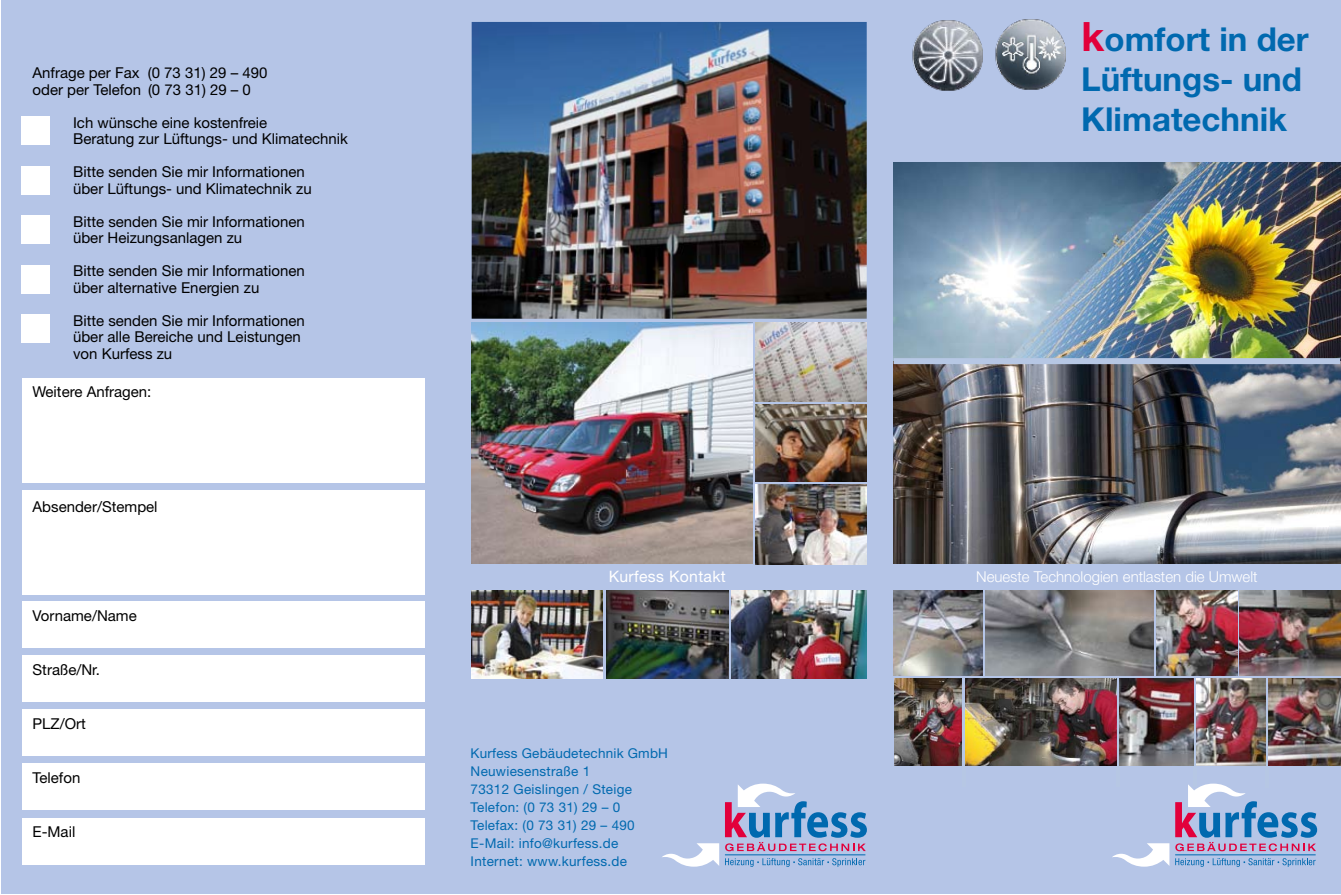
<style>
.page{position:relative;width:1341px;height:895px;background:#fff}
.page>*{position:absolute;margin:0;border:0;box-sizing:border-box;transform-origin:0 0}
.t1{font:700 33px/39.6px "Helvetica Neue";color:#0069af}
.t2{font:15.75px "Helvetica Neue";letter-spacing:.02em;color:#fff}
.t3{font:15px/16.5px "Helvetica Neue";color:#000}
.t4{font:300 15px "Helvetica Neue";color:#fff}
.t5{font:13.5px/18px "Helvetica Neue";letter-spacing:.02em;color:#0069af}
.s1{font-size:40.5px;color:#e2003b}
</style>
<div class="page">
<div style="left:1px;top:1px;width:1339px;height:893px;background:#b5c5e7"></div>
<svg style="left:1112px;top:843px;width:57px;height:23px"></svg>
<hr style="left:1175px;top:854px;width:140px;height:1px;background:#0069af">
<svg style="left:1175px;top:783px;width:142px;height:68px"></svg>
<svg style="left:1175px;top:858px;width:140px;height:8px"></svg>
<div style="left:894px;top:564px;width:447px;height:26px;background:#b5c5e7"></div>
<svg style="left:662px;top:843px;width:57px;height:23px"></svg>
<hr style="left:725px;top:854px;width:140px;height:1px;background:#0069af">
<svg style="left:725px;top:783px;width:142px;height:68px"></svg>
<svg style="left:725px;top:858px;width:140px;height:8px"></svg>
<img style="left:472px;top:322px;width:280px;height:241px">
<img style="left:755px;top:322px;width:111px;height:79px">
<img style="left:755px;top:484px;width:111px;height:80px">
<img style="left:755px;top:404px;width:111px;height:77px">
<img style="left:472px;top:22px;width:395px;height:297px">
<div style="left:22px;top:117px;width:28px;height:28px;background:#fff"></div>
<div style="left:22px;top:166px;width:28px;height:28px;background:#fff"></div>
<div style="left:22px;top:216px;width:28px;height:28px;background:#fff"></div>
<div style="left:22px;top:265px;width:28px;height:28px;background:#fff"></div>
<div style="left:22px;top:655px;width:403px;height:47px;background:#fff"></div>
<div style="left:22px;top:709px;width:403px;height:47px;background:#fff"></div>
<div style="left:22px;top:763px;width:403px;height:47px;background:#fff"></div>
<div style="left:22px;top:817px;width:403px;height:47px;background:#fff"></div>
<div style="left:22px;top:490px;width:403px;height:104px;background:#fff"></div>
<div style="left:22px;top:378px;width:403px;height:104px;background:#fff"></div>
<div style="left:22px;top:601px;width:403px;height:47px;background:#fff"></div>
<div style="left:22px;top:315px;width:28px;height:28px;background:#fff"></div>
<img style="left:893px;top:162px;width:447px;height:401px">
<img style="left:995px;top:19px;width:71px;height:71px">
<hr style="left:1265px;top:699px;width:3px;height:88px;background:#b6c7e4">
<hr style="left:1193px;top:699px;width:3px;height:88px;background:#b6c7e4">
<img style="left:986px;top:590px;width:167px;height:85px">
<img style="left:1156px;top:590px;width:81px;height:85px">
<img style="left:1239px;top:590px;width:101px;height:85px">
<img style="left:893px;top:590px;width:90px;height:85px">
<img style="left:912px;top:20px;width:71px;height:71px">
<div style="left:893px;top:358px;width:447px;height:6px;background:#b6c7e4"></div>
<img style="left:606px;top:590px;width:122px;height:88px">
<img style="left:472px;top:590px;width:131px;height:88px">
<img style="left:732px;top:590px;width:134px;height:88px">
<img style="left:894px;top:678px;width:68px;height:87px">
<img style="left:965px;top:678px;width:151px;height:87px">
<img style="left:1197px;top:678px;width:68px;height:87px">
<img style="left:1268px;top:678px;width:72px;height:87px">
<img style="left:1120px;top:678px;width:73px;height:87px">
<p class="t3" style="left:33px;top:64px;width:236px">Anfrage per Fax (0 73 31) 29 – 490 oder per Telefon (0 73 31) 29 – 0</p>
<p class="t3" style="left:73px;top:114px;width:276px">Ich wünsche eine kostenfreie<br>Beratung zur Lüftungs- und Klimatechnik</p>
<p class="t3" style="left:73px;top:163px;width:240px">Bitte senden Sie mir Informationen über Lüftungs- und Klimatechnik zu</p>
<p class="t3" style="left:73px;top:213px;width:233px">Bitte senden Sie mir Informationen über Heizungsanlagen zu</p>
<p class="t3" style="left:73px;top:262px;width:233px">Bitte senden Sie mir Informationen über alternative Energien zu</p>
<p class="t3" style="left:73px;top:312px;width:233px">Bitte senden Sie mir Informationen über alle Bereiche und Leistungen von Kurfess zu</p>
<p class="t3" style="left:33px;top:383px;width:120px">Weitere Anfragen:</p>
<p class="t3" style="left:33px;top:497px;width:127px">Absender/Stempel</p>
<p class="t3" style="left:33px;top:607px;width:106px">Vorname/Name</p>
<p class="t3" style="left:33px;top:661px;width:69px">Straße/Nr.</p>
<p class="t3" style="left:33px;top:715px;width:55px">PLZ/Ort</p>
<p class="t3" style="left:33px;top:769px;width:49px">Telefon</p>
<p class="t3" style="left:33px;top:823px;width:44px">E-Mail</p>
<p class="t2" style="left:609px;top:566px;width:119px">Kurfess Kontakt</p>
<p class="t5" style="left:471px;top:743px;width:199px">Kurfess Gebäudetechnik GmbH<br>Neuwiesenstraße 1<br>73312 Geislingen / Steige<br>Telefon: (0 73 31) 29 – 0<br>Telefax: (0 73 31) 29 – 490<br>E-Mail: info@kurfess.de<br>Internet: www.kurfess.de</p>
<h1 class="t1" style="left:1081px;top:19px;width:229px"><span class="s1">k</span>omfort in der<br>Lüftungs- und<br>Klimatechnik</h1>
<p class="t4" style="left:976px;top:567px;width:283px">Neueste Technologien entlasten die Umwelt</p>
</div>
